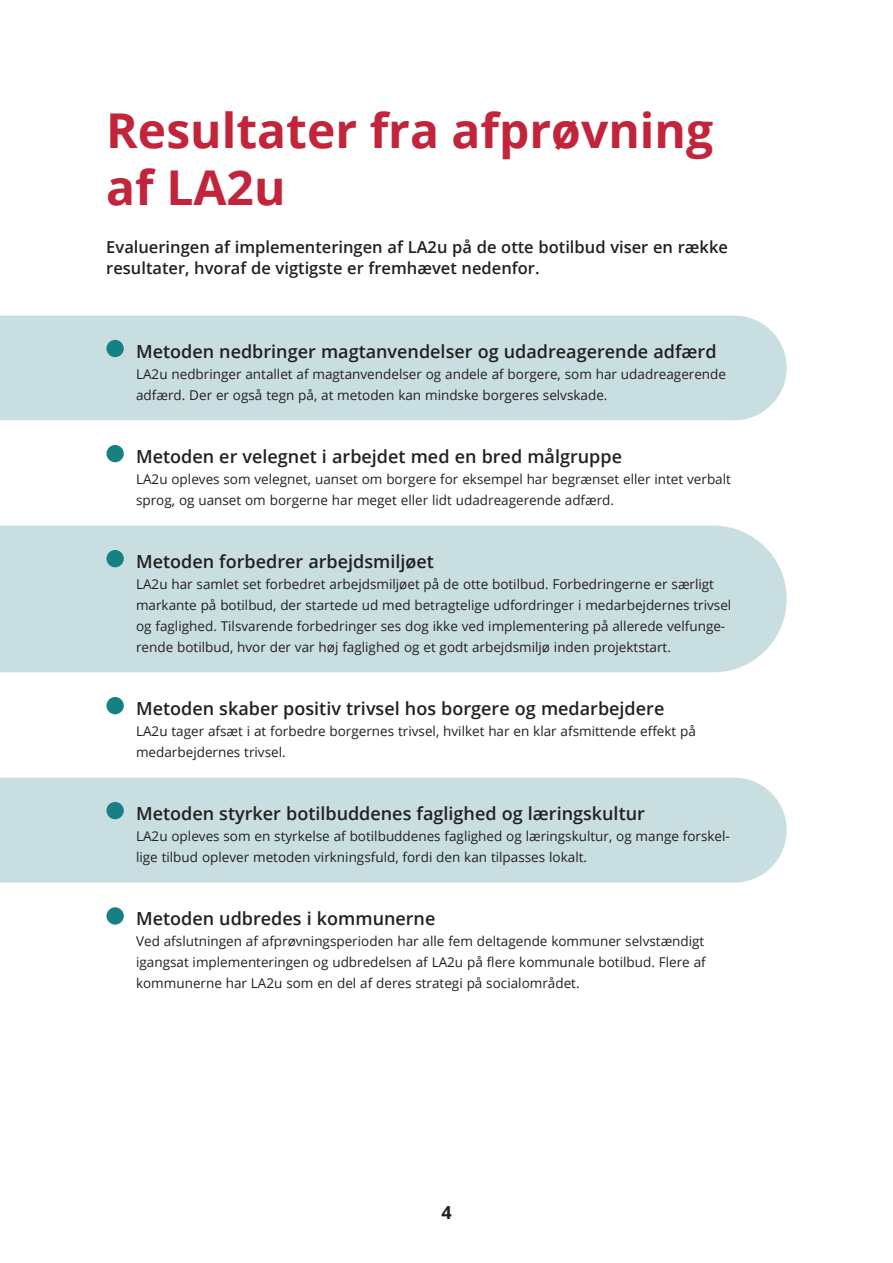
<style>
.page{position:relative;width:893px;height:1263px;background:#fff}
.page>*{position:absolute;margin:0;border:0;box-sizing:border-box;transform-origin:0 0}
.t1{font:700 48px/57px "Open Sans";color:#c1243b}
.t2{font:600 18px "Open Sans";color:#231f20}
.t3{font:700 18px "Open Sans";color:#231f20}
.t4{font:600 16.5px/21px "Open Sans";color:#231f20}
.t5{font:13.5px/21px "Open Sans";color:#231f20}
</style>
<div class="page">
<div style="left:0;top:316px;width:787px;height:104px;background:#c8dee1"></div>
<div style="left:0;top:778px;width:787px;height:105px;background:#c8dee1"></div>
<div style="left:0;top:526px;width:787px;height:146px;background:#c8dee1"></div>
<div style="left:106px;top:340px;width:18px;height:17px;background:#168082;border-radius:50%"></div>
<div style="left:106px;top:445px;width:18px;height:17px;background:#168082;border-radius:50%"></div>
<div style="left:106px;top:550px;width:18px;height:17px;background:#168082;border-radius:50%"></div>
<div style="left:106px;top:697px;width:18px;height:17px;background:#168082;border-radius:50%"></div>
<div style="left:106px;top:802px;width:18px;height:17px;background:#168082;border-radius:50%"></div>
<div style="left:106px;top:907px;width:18px;height:18px;background:#168082;border-radius:50%"></div>
<h1 class="t1" style="left:106px;top:100px;width:608px">Resultater fra afprøvning af LA2u</h1>
<p class="t4" style="left:106px;top:236px;width:623px">Evalueringen af implementeringen af LA2u på de otte botilbud viser en række resultater, hvoraf de vigtigste er fremhævet nedenfor.</p>
<p class="t2" style="left:136px;top:339px;width:582px">Metoden nedbringer magtanvendelser og udadreagerende adfærd</p>
<p class="t5" style="left:136px;top:363px;width:591px">LA2u nedbringer antallet af magtanvendelser og andele af borgere, som har udadreagerende adfærd. Der er også tegn på, at metoden kan mindske borgeres selvskade.</p>
<p class="t2" style="left:136px;top:444px;width:487px">Metoden er velegnet i arbejdet med en bred målgruppe</p>
<p class="t5" style="left:136px;top:468px;width:596px">LA2u opleves som velegnet, uanset om borgere for eksempel har begrænset eller intet verbalt sprog, og uanset om borgerne har meget eller lidt udadreagerende adfærd.</p>
<p class="t2" style="left:136px;top:549px;width:299px">Metoden forbedrer arbejdsmiljøet</p>
<p class="t5" style="left:136px;top:573px;width:597px">LA2u har samlet set forbedret arbejdsmiljøet på de otte botilbud. Forbedringerne er særligt markante på botilbud, der startede ud med betragtelige udfordringer i medarbejdernes trivsel og faglighed. Tilsvarende forbedringer ses dog ikke ved implementering på allerede velfunge&shy;rende botilbud, hvor der var høj faglighed og et godt arbejdsmiljø inden projektstart.</p>
<p class="t2" style="left:136px;top:696px;width:530px">Metoden skaber positiv trivsel hos borgere og medarbejdere</p>
<p class="t5" style="left:136px;top:720px;width:561px">LA2u tager afsæt i at forbedre borgernes trivsel, hvilket har en klar afsmittende effekt på medarbejdernes trivsel.</p>
<p class="t2" style="left:136px;top:801px;width:510px">Metoden styrker botilbuddenes faglighed og læringskultur</p>
<p class="t5" style="left:136px;top:825px;width:595px">LA2u opleves som en styrkelse af botilbuddenes faglighed og læringskultur, og mange forskel&shy;lige tilbud oplever metoden virkningsfuld, fordi den kan tilpasses lokalt.</p>
<p class="t2" style="left:136px;top:906px;width:301px">Metoden udbredes i kommunerne</p>
<p class="t5" style="left:136px;top:930px;width:571px;text-align:justify">Ved afslutningen af afprøvningsperioden har alle fem deltagende kommuner selvstændigt igangsat implementeringen og udbredelsen af LA2u på flere kommunale botilbud. Flere af kommunerne har LA2u som en del af deres strategi på socialområdet.</p>
<h2 class="t3" style="left:441px;top:1199px;width:12px">4</h2>
</div>
